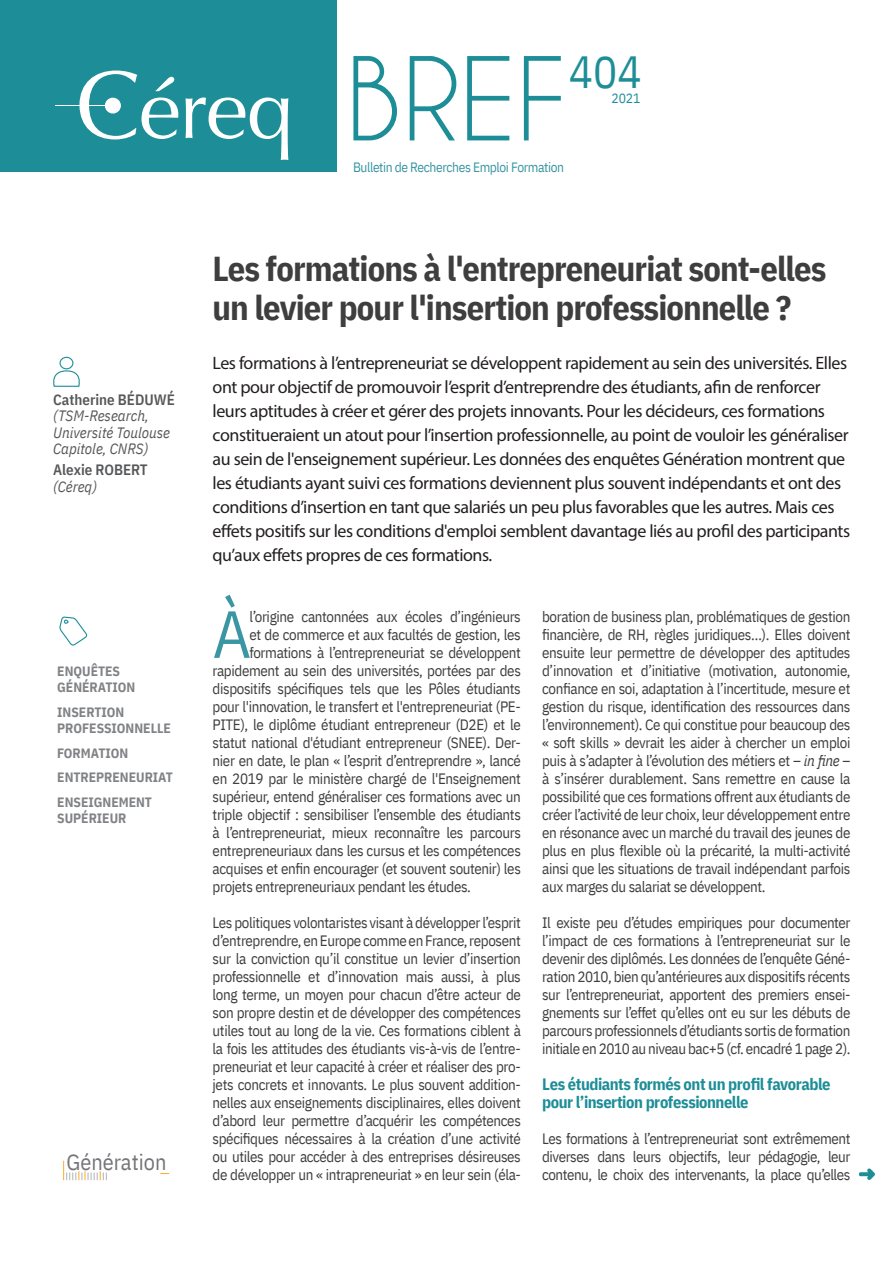
<style>
.page{position:relative;width:893px;height:1263px;background:#fff}
.page>*{position:absolute;margin:0;border:0;box-sizing:border-box;transform-origin:0 0}
.t1{font:108px "Caviar Dreams";color:#1d8e98}
.TEXTE{font:66.6px "IBM Plex Sans Cond";color:#3996a2}
.t2{font:45px "IBM Plex Sans Cond";color:#1d8e98}
.t3{font:700 34.5px/39px "IBM Plex Sans Cond";letter-spacing:-.025em;color:#3e3e3f}
.t4{font:22.2px "IBM Plex Sans Cond";color:#747578}
.CHAPO{font:18px/24px "Myriad Pro";letter-spacing:-.025em;color:#231f20}
.INTERTITRES{font:700 16.5px/18px "IBM Plex Sans Cond";letter-spacing:-.03em;color:#1d8e98}
.TEXTE-2{font:15px/18px "IBM Plex Sans Cond";letter-spacing:-.025em;color:#3e3e3f;text-align:justify}
.AUTEUR{font:italic 15px/16.5px "IBM Plex Sans Cond";color:#57585a}
.t5{font:600 15px "IBM Plex Sans Cond";color:#57585a}
.Default{font:700 13.5px/16.2px "IBM Plex Sans Cond";color:#808285}
.t6{font:13.5px "IBM Plex Sans Cond";letter-spacing:-.03em;color:#3996a2}
.t7{font:13.5px "IBM Plex Sans Cond";color:#1d8e98}
.s1{font-weight:600;font-style:normal}
.s2{font-style:italic}
</style>
<div class="page">
<div style="left:59px;top:357px;width:14px;height:12px;border:1px solid #1d8e98;border-radius:50%"></div>
<svg style="left:53px;top:369px;width:27px;height:18px"></svg>
<svg style="left:59px;top:616px;width:29px;height:30px"></svg>
<svg style="left:859px;top:1168px;width:16px;height:12px"></svg>
<div style="left:0;top:0;width:336px;height:172px;background:#1d8e98"></div>
<hr style="left:55px;top:105px;width:63px;height:1px;background:#fff">
<svg style="left:79px;top:71px;width:99px;height:68px"></svg>
<svg style="left:186px;top:97px;width:102px;height:63px"></svg>
<div style="left:105px;top:98px;width:16px;height:16px;background:#fff;border-radius:50%"></div>
<svg style="left:63px;top:1161px;width:44px;height:19px"></svg>
<p class="AUTEUR" style="left:53px;top:390px;width:123px"><span class="s1">Catherine BÉDUWÉ </span>(TSM-Research,<br>Université Toulouse<br>Capitole, CNRS)</p>
<p class="t5" style="left:53px;top:458px;width:96px">Alexie ROBERT</p>
<p class="AUTEUR" style="left:53px;top:477px;width:45px">(Céreq)</p>
<p class="Default" style="left:57px;top:662px;width:80px">ENQUÊTES<br>GÉNÉRATION</p>
<p class="Default" style="left:57px;top:703px;width:115px">INSERTION<br>PROFESSIONNELLE</p>
<p class="Default" style="left:57px;top:744px;width:73px">FORMATION</p>
<p class="Default" style="left:57px;top:768px;width:117px">ENTREPRENEURIAT</p>
<p class="Default" style="left:57px;top:793px;width:96px">ENSEIGNEMENT<br>SUPÉRIEUR</p>
<p class="t4" style="left:66px;top:1144px;width:102px">Génération</p>
<p class="t1" style="left:346px;top:35px;width:223px">BREF</p>
<p class="t2" style="left:569px;top:37px;width:74px">404</p>
<p class="t7" style="left:611px;top:88px;width:31px">2021</p>
<p class="t6" style="left:353px;top:157px;width:213px">Bulletin de Recherches Emploi Formation</p>
<p class="t3" style="left:212px;top:246px;width:616px">Les formations à l'entrepreneuriat sont-elles un levier pour l'insertion professionnelle ?</p>
<p class="CHAPO" style="left:213px;top:350px;width:639px">Les formations à l’entrepreneuriat se développent rapidement au sein des universités. Elles ont pour objectif de promouvoir l’esprit d’entreprendre des étudiants, afin de renforcer leurs aptitudes à créer et gérer des projets innovants. Pour les décideurs, ces formations constitueraient un atout pour l’insertion professionnelle, au point de vouloir les généraliser au sein de l'enseignement supérieur. Les données des enquêtes Génération montrent que les étudiants ayant suivi ces formations deviennent plus souvent indépendants et ont des conditions d’insertion en tant que salariés un peu plus favorables que les autres. Mais ces effets positifs sur les conditions d'emploi semblent davantage liés au profil des participants qu’aux effets propres de ces formations.</p>
<p class="TEXTE" style="left:213px;top:583px;width:40px">À</p>
<p class="TEXTE-2" style="left:249px;top:606px;width:273px">l’origine cantonnées aux écoles d’ingénieurs</p>
<p class="TEXTE-2" style="left:249px;top:624px;width:273px">et de commerce et aux facultés de gestion, les</p>
<p class="TEXTE-2" style="left:249px;top:642px;width:273px">formations à l’entrepreneuriat se développent</p>
<p class="TEXTE-2" style="left:213px;top:660px;width:310px">rapidement au sein des universités, portées par des</p>
<p class="TEXTE-2" style="left:213px;top:678px;width:310px">dispositifs spécifiques tels que les Pôles étudiants</p>
<p class="TEXTE-2" style="left:213px;top:696px;width:310px">pour l'innovation, le transfert et l'entrepreneuriat (PE-</p>
<p class="TEXTE-2" style="left:213px;top:714px;width:310px">PITE), le diplôme étudiant entrepreneur (D2E) et le</p>
<p class="TEXTE-2" style="left:213px;top:732px;width:310px">statut national d'étudiant entrepreneur (SNEE). Der-</p>
<p class="TEXTE-2" style="left:213px;top:750px;width:310px">nier en date, le plan « l’esprit d’entreprendre », lancé</p>
<p class="TEXTE-2" style="left:213px;top:768px;width:310px">en 2019 par le ministère chargé de l'Enseignement</p>
<p class="TEXTE-2" style="left:213px;top:786px;width:310px">supérieur, entend généraliser ces formations avec un</p>
<p class="TEXTE-2" style="left:213px;top:804px;width:310px">triple objectif : sensibiliser l’ensemble des étudiants</p>
<p class="TEXTE-2" style="left:213px;top:822px;width:310px">à l’entrepreneuriat, mieux reconnaître les parcours</p>
<p class="TEXTE-2" style="left:213px;top:840px;width:310px">entrepreneuriaux dans les cursus et les compétences</p>
<p class="TEXTE-2" style="left:213px;top:858px;width:310px">acquises et enfin encourager (et souvent soutenir) les</p>
<p class="TEXTE-2" style="left:213px;top:876px;width:260px">projets entrepreneuriaux pendant les études.</p>
<p class="TEXTE-2" style="left:213px;top:912px;width:310px">Les politiques volontaristes visant à développer l’esprit d’entreprendre, en Europe comme en France, reposent sur la conviction qu’il constitue un levier d’insertion professionnelle et d’innovation mais aussi, à plus long terme, un moyen pour chacun d’être acteur de son propre destin et de développer des compétences utiles tout au long de la vie. Ces formations ciblent à la fois les attitudes des étudiants vis-à-vis de l’entre&shy;preneuriat et leur capacité à créer et réaliser des pro&shy;jets concrets et innovants. Le plus souvent addition&shy;nelles aux enseignements disciplinaires, elles doivent d’abord leur permettre d’acquérir les compétences spécifiques nécessaires à la création d’une activité ou utiles pour accéder à des entreprises désireuses de développer un « intrapreneuriat » en leur sein (éla-</p>
<p class="TEXTE-2" style="left:542px;top:606px;width:310px">boration de business plan, problématiques de gestion financière, de RH, règles juridiques…). Elles doivent ensuite leur permettre de développer des aptitudes d’innovation et d’initiative (motivation, autonomie, confiance en soi, adaptation à l’incertitude, mesure et gestion du risque, identification des ressources dans l’environnement). Ce qui constitue pour beaucoup des « soft skills » devrait les aider à chercher un emploi puis à s’adapter à l’évolution des métiers et – <span class="s2">in fine</span> – à s’insérer durablement. Sans remettre en cause la possibilité que ces formations offrent aux étudiants de créer l’activité de leur choix, leur développement entre en résonance avec un marché du travail des jeunes de plus en plus flexible où la précarité, la multi-activité ainsi que les situations de travail indépendant parfois aux marges du salariat se développent.</p>
<p class="TEXTE-2" style="left:542px;top:912px;width:310px">Il existe peu d’études empiriques pour documenter l’impact de ces formations à l’entrepreneuriat sur le devenir des diplômés. Les données de l’enquête Géné&shy;ration 2010, bien qu’antérieures aux dispositifs récents sur l’entrepreneuriat, apportent des premiers ensei&shy;gnements sur l’effet qu’elles ont eu sur les débuts de parcours professionnels d’étudiants sortis de formation initiale en 2010 au niveau bac+5 (cf. encadré 1 page 2).</p>
<p class="INTERTITRES" style="left:542px;top:1074px;width:290px">Les étudiants formés ont un profil favorable pour l’insertion professionnelle</p>
<p class="TEXTE-2" style="left:542px;top:1128px;width:310px">Les formations à l’entrepreneuriat sont extrêmement diverses dans leurs objectifs, leur pédagogie, leur contenu, le choix des intervenants, la place qu’elles</p>
</div>
